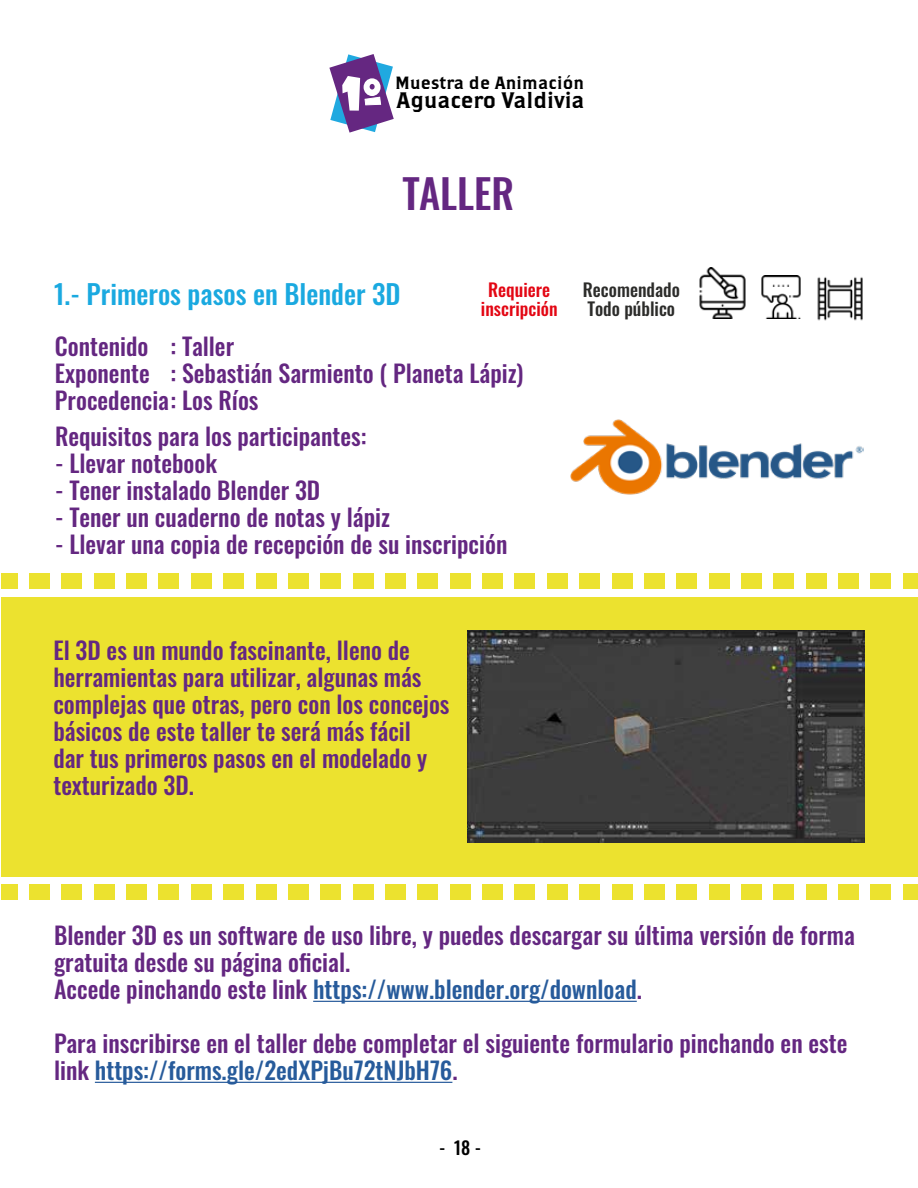
<style>
.page{position:relative;width:918px;height:1188px;background:#fff}
.page>*{position:absolute;margin:0;border:0;box-sizing:border-box;transform-origin:0 0}
.t1{font:500 40.5px "Oswald";color:#642781}
.t2{font:500 27px "Oswald";color:#1aa9e0}
.t3{font:500 24px/27px "Oswald";color:#642781}
.t4{font:22.35px "Brothers OT";color:#000}
.t5{font:500 18px/19.5px "Oswald";color:#2c2c2a}
.t6{font:500 18px/19.5px "Oswald";color:#e30613;text-align:center}
.t7{font:500 18px "Oswald";color:#000}
.t8{font:17.7px "Brothers OT";letter-spacing:.01em;color:#000}
.s1{color:#275b9b}
</style>
<div class="page">
<div style="left:1px;top:597px;width:917px;height:279px;background:#ece22f"></div>
<div style="left:29px;top:885px;width:21px;height:15px;background:#ece22f"></div>
<div style="left:1px;top:885px;width:16px;height:15px;background:#ece22f"></div>
<div style="left:94px;top:885px;width:21px;height:15px;background:#ece22f"></div>
<div style="left:62px;top:885px;width:20px;height:15px;background:#ece22f"></div>
<div style="left:159px;top:885px;width:20px;height:15px;background:#ece22f"></div>
<div style="left:126px;top:885px;width:21px;height:15px;background:#ece22f"></div>
<div style="left:223px;top:885px;width:21px;height:15px;background:#ece22f"></div>
<div style="left:191px;top:885px;width:21px;height:15px;background:#ece22f"></div>
<div style="left:288px;top:885px;width:21px;height:15px;background:#ece22f"></div>
<div style="left:256px;top:885px;width:20px;height:15px;background:#ece22f"></div>
<div style="left:353px;top:885px;width:20px;height:15px;background:#ece22f"></div>
<div style="left:320px;top:885px;width:21px;height:15px;background:#ece22f"></div>
<div style="left:417px;top:885px;width:21px;height:15px;background:#ece22f"></div>
<div style="left:385px;top:885px;width:21px;height:15px;background:#ece22f"></div>
<div style="left:482px;top:885px;width:21px;height:15px;background:#ece22f"></div>
<div style="left:450px;top:885px;width:21px;height:15px;background:#ece22f"></div>
<div style="left:547px;top:885px;width:21px;height:15px;background:#ece22f"></div>
<div style="left:515px;top:885px;width:20px;height:15px;background:#ece22f"></div>
<div style="left:612px;top:885px;width:20px;height:15px;background:#ece22f"></div>
<div style="left:579px;top:885px;width:21px;height:15px;background:#ece22f"></div>
<div style="left:676px;top:885px;width:21px;height:15px;background:#ece22f"></div>
<div style="left:644px;top:885px;width:21px;height:15px;background:#ece22f"></div>
<div style="left:741px;top:885px;width:21px;height:15px;background:#ece22f"></div>
<div style="left:709px;top:885px;width:20px;height:15px;background:#ece22f"></div>
<div style="left:806px;top:885px;width:21px;height:15px;background:#ece22f"></div>
<div style="left:773px;top:885px;width:21px;height:15px;background:#ece22f"></div>
<div style="left:871px;top:885px;width:20px;height:15px;background:#ece22f"></div>
<div style="left:838px;top:885px;width:21px;height:15px;background:#ece22f"></div>
<div style="left:903px;top:885px;width:15px;height:15px;background:#ece22f"></div>
<div style="left:29px;top:573px;width:21px;height:16px;background:#ece22f"></div>
<div style="left:1px;top:573px;width:16px;height:16px;background:#ece22f"></div>
<div style="left:94px;top:573px;width:21px;height:16px;background:#ece22f"></div>
<div style="left:62px;top:573px;width:20px;height:16px;background:#ece22f"></div>
<div style="left:159px;top:573px;width:20px;height:16px;background:#ece22f"></div>
<div style="left:126px;top:573px;width:21px;height:16px;background:#ece22f"></div>
<div style="left:223px;top:573px;width:21px;height:16px;background:#ece22f"></div>
<div style="left:191px;top:573px;width:21px;height:16px;background:#ece22f"></div>
<div style="left:288px;top:573px;width:21px;height:16px;background:#ece22f"></div>
<div style="left:256px;top:573px;width:20px;height:16px;background:#ece22f"></div>
<div style="left:353px;top:573px;width:20px;height:16px;background:#ece22f"></div>
<div style="left:320px;top:573px;width:21px;height:16px;background:#ece22f"></div>
<div style="left:417px;top:573px;width:21px;height:16px;background:#ece22f"></div>
<div style="left:385px;top:573px;width:21px;height:16px;background:#ece22f"></div>
<div style="left:482px;top:573px;width:21px;height:16px;background:#ece22f"></div>
<div style="left:450px;top:573px;width:21px;height:16px;background:#ece22f"></div>
<div style="left:547px;top:573px;width:21px;height:16px;background:#ece22f"></div>
<div style="left:515px;top:573px;width:20px;height:16px;background:#ece22f"></div>
<div style="left:612px;top:573px;width:20px;height:16px;background:#ece22f"></div>
<div style="left:579px;top:573px;width:21px;height:16px;background:#ece22f"></div>
<div style="left:676px;top:573px;width:21px;height:16px;background:#ece22f"></div>
<div style="left:644px;top:573px;width:21px;height:16px;background:#ece22f"></div>
<div style="left:741px;top:573px;width:21px;height:16px;background:#ece22f"></div>
<div style="left:709px;top:573px;width:20px;height:16px;background:#ece22f"></div>
<div style="left:806px;top:573px;width:21px;height:16px;background:#ece22f"></div>
<div style="left:773px;top:573px;width:21px;height:16px;background:#ece22f"></div>
<div style="left:871px;top:573px;width:20px;height:16px;background:#ece22f"></div>
<div style="left:838px;top:573px;width:21px;height:16px;background:#ece22f"></div>
<div style="left:903px;top:573px;width:15px;height:16px;background:#ece22f"></div>
<img style="left:761px;top:275px;width:40px;height:44px">
<img style="left:817px;top:277px;width:46px;height:44px">
<img style="left:699px;top:268px;width:47px;height:50px">
<hr style="left:313px;top:1001px;width:324px;height:1px;background:#275b9b">
<hr style="left:95px;top:1082px;width:357px;height:1px;background:#275b9b">
<img style="left:467px;top:631px;width:398px;height:211px">
<img style="left:570px;top:419px;width:293px;height:76px">
<svg style="left:329px;top:54px;width:65px;height:79px"></svg>
<p class="t8" style="left:395px;top:75px;width:190px">Muestra de Animación</p>
<p class="t4" style="left:397px;top:90px;width:190px">Aguacero Valdivia</p>
<h1 class="t1" style="left:402px;top:172px;width:113px">TALLER</h1>
<p class="t2" style="left:54px;top:280px;width:348px">1.- Primeros pasos en Blender 3D</p>
<p class="t6" style="left:481px;top:281px;width:78px">Requiere inscripción</p>
<p class="t3" style="left:55px;top:334px;width:205px">Contenido<br>Exponente<br>Procedencia: Los Ríos</p>
<p class="t3" style="left:170px;top:334px;width:355px">: Taller<br>: Sebastián Sarmiento ( Planeta Lápiz)</p>
<p class="t3" style="left:55px;top:424px;width:313px">Requisitos para los participantes:</p>
<p class="t3" style="left:55px;top:451px;width:163px">- Llevar notebook</p>
<p class="t3" style="left:55px;top:478px;width:267px">- Tener instalado Blender 3D</p>
<p class="t3" style="left:55px;top:505px;width:336px">- Tener un cuaderno de notas y lápiz</p>
<p class="t3" style="left:55px;top:532px;width:454px">- Llevar una copia de recepción de su inscripción</p>
<p class="t5" style="left:583px;top:281px;width:99px">Recomendado<br>Todo público</p>
<p class="t3" style="left:53px;top:638px;width:398px">El 3D es un mundo fascinante, lleno de herramientas para utilizar, algunas más complejas que otras, pero con los concejos básicos de este taller te será más fácil<br>dar tus primeros pasos en el modelado y texturizado 3D.</p>
<p class="t3" style="left:54px;top:923px;width:802px">Blender 3D es un software de uso libre, y puedes descargar su última versión de forma gratuita desde su página oficial.<br>Accede pinchando este link <span class="s1">https://www.blender.org/download</span>.</p>
<p class="t3" style="left:54px;top:1031px;width:795px">Para inscribirse en el taller debe completar el siguiente formulario pinchando en este link <span class="s1">https://forms.gle/2edXPjBu72tNJbH76</span>.</p>
<p class="t7" style="left:439px;top:1139px;width:44px">- 18 -</p>
</div>
